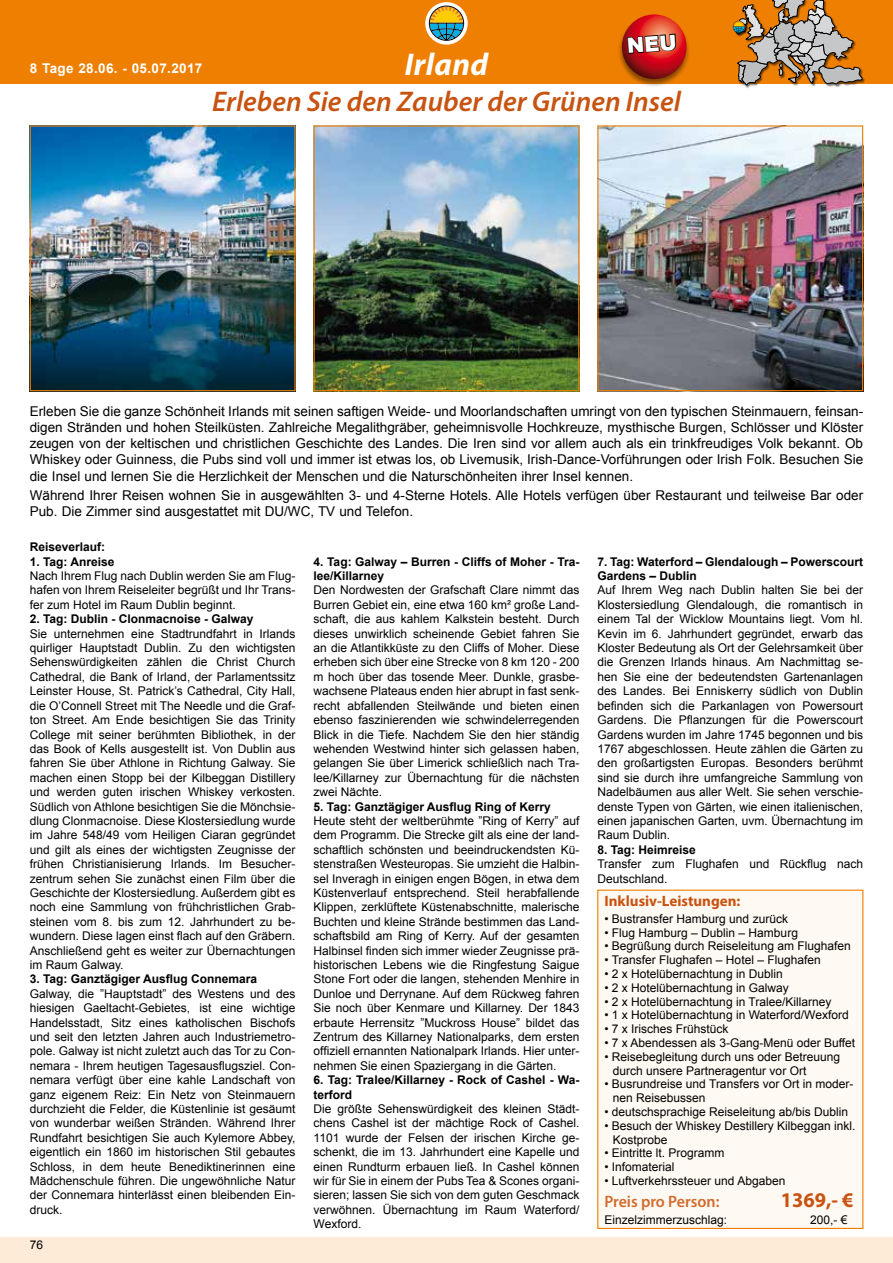
<style>
.page{position:relative;width:893px;height:1263px;background:#fff}
.page>*{position:absolute;margin:0;border:0;box-sizing:border-box;transform-origin:0 0}
.t1{font:italic 700 31.5px "Myriad Pro";letter-spacing:.01em;color:#fff}
.t2{font:italic 600 28.5px "Myriad Pro";color:#c85310}
.t3{font:700 21px "Myriad Pro";color:#c85310}
.t4{font:600 16.5px "Myriad Pro";color:#d06c2d}
.t5{font:700 15px "Myriad Pro";color:#c85310}
.t6{font:13.5px/16.2px "Arial";color:#000;text-align:justify}
.t7{font:700 13.5px "Arial";letter-spacing:.025em;color:#fff}
.t8{font:12px/14.4px "Arial";color:#000;text-align:justify}
.t9{font:700 12px/14.4px "Arial";color:#000}
</style>
<div class="page">
<div style="left:0;top:1237px;width:893px;height:26px;background:#feebd7"></div>
<div style="left:0;top:0;width:893px;height:84px;background:#ee7f00"></div>
<div style="left:736px;top:0;width:130px;height:88px;background:#000;opacity:.5"></div>
<div style="left:617px;top:14px;width:74px;height:74px;background:#000;opacity:.45"></div>
<svg style="left:622px;top:14px;width:64px;height:65px"></svg>
<svg style="left:733px;top:0;width:130px;height:86px"></svg>
<div style="left:597px;top:889px;width:267px;height:340px;background:#fff9f3"></div>
<img style="left:32px;top:127px;width:262px;height:262px">
<div style="left:30px;top:125px;width:266px;height:266px;border:1px solid #ee7f00"></div>
<img style="left:316px;top:127px;width:261px;height:262px">
<div style="left:314px;top:125px;width:265px;height:266px;border:1px solid #ee7f00"></div>
<img style="left:599px;top:127px;width:262px;height:262px">
<div style="left:597px;top:125px;width:266px;height:266px;border:1px solid #ee7f00"></div>
<svg style="left:425px;top:2px;width:43px;height:43px"></svg>
<svg style="left:429px;top:6px;width:35px;height:35px"></svg>
<svg style="left:626px;top:33px;width:51px;height:51px;background:#a02818"></svg>
<p class="t7" style="left:30px;top:59px;width:174px">8 Tage 28.06. - 05.07.2017</p>
<h1 class="t1" style="left:405px;top:44px;width:85px">Irland</h1>
<h2 class="t2" style="left:212px;top:83px;width:470px">Erleben Sie den Zauber der Grünen Insel</h2>
<p class="t6" style="left:30px;top:403px;width:835px">Erleben Sie die ganze Schönheit Irlands mit seinen saftigen Weide- und Moorlandschaften umringt von den typischen Steinmauern, feinsan&shy;digen Stränden und hohen Steilküsten. Zahlreiche Megalithgräber, geheimnisvolle Hochkreuze, mysthische Burgen, Schlösser und Klöster zeugen von der keltischen und christlichen Geschichte des Landes. Die Iren sind vor allem auch als ein trinkfreudiges Volk bekannt. Ob Whiskey oder Guinness, die Pubs sind voll und immer ist etwas los, ob Livemusik, Irish-Dance-Vorführungen oder Irish Folk. Besuchen Sie die Insel und lernen Sie die Herzlichkeit der Menschen und die Naturschönheiten ihrer Insel kennen.</p>
<p class="t6" style="left:30px;top:487px;width:835px">Während Ihrer Reisen wohnen Sie in ausgewählten 3- und 4-Sterne Hotels. Alle Hotels verfügen über Restaurant und teilweise Bar oder<br>Pub. Die Zimmer sind ausgestattet mit DU/WC, TV und Telefon.</p>
<p class="t9" style="left:30px;top:540px;width:77px">Reiseverlauf:</p>
<p class="t9" style="left:30px;top:555px;width:86px">1. Tag: Anreise</p>
<p class="t8" style="left:30px;top:569px;width:267px">Nach Ihrem Flug nach Dublin werden Sie am Flug&shy;hafen von Ihrem Reiseleiter begrüßt und Ihr Trans&shy;fer zum Hotel im Raum Dublin beginnt.</p>
<p class="t9" style="left:30px;top:612px;width:225px">2. Tag: Dublin - Clonmacnoise - Galway</p>
<p class="t8" style="left:30px;top:626px;width:267px">Sie unternehmen eine Stadtrundfahrt in Irlands quirliger Hauptstadt Dublin. Zu den wichtigsten Sehenswürdigkeiten zählen die Christ Church Cathedral, die Bank of Irland, der Parlamentssitz Leinster House, St. Patrick’s Cathedral, City Hall, die O’Connell Street mit The Needle und die Graf&shy;ton Street. Am Ende besichtigen Sie das Trinity College mit seiner berühmten Bibliothek, in der das Book of Kells ausgestellt ist. Von Dublin aus fahren Sie über Athlone in Richtung Galway. Sie machen einen Stopp bei der Kilbeggan Distillery und werden guten irischen Whiskey verkosten.<br>Südlich von Athlone besichtigen Sie die Mönchsie&shy;dlung Clonmacnoise. Diese Klostersiedlung wurde im Jahre 548/49 vom Heiligen Ciaran gegründet und gilt als eines der wichtigsten Zeugnisse der frühen Christianisierung Irlands. Im Besucher&shy;zentrum sehen Sie zunächst einen Film über die Geschichte der Klostersiedlung. Außerdem gibt es noch eine Sammlung von frühchristlichen Grab&shy;steinen vom 8. bis zum 12. Jahrhundert zu be&shy;wundern. Diese lagen einst flach auf den Gräbern.<br>Anschließend geht es weiter zur Übernachtungen im Raum Galway.</p>
<p class="t9" style="left:30px;top:972px;width:229px">3. Tag: Ganztägiger Ausflug Connemara</p>
<p class="t8" style="left:30px;top:986px;width:267px">Galway, die ”Hauptstadt” des Westens und des hiesigen Gaeltacht-Gebietes, ist eine wichtige Handelsstadt, Sitz eines katholischen Bischofs und seit den letzten Jahren auch Industriemetro&shy;pole. Galway ist nicht zuletzt auch das Tor zu Con&shy;nemara - Ihrem heutigen Tagesausflugsziel. Con&shy;nemara verfügt über eine kahle Landschaft von ganz eigenem Reiz: Ein Netz von Steinmauern durchzieht die Felder, die Küstenlinie ist gesäumt von wunderbar weißen Stränden. Während Ihrer Rundfahrt besichtigen Sie auch Kylemore Abbey, eigentlich ein 1860 im historischen Stil gebautes Schloss, in dem heute Benediktinerinnen eine Mädchenschule führen. Die ungewöhnliche Natur der Connemara hinterlässt einen bleibenden Ein&shy;druck.</p>
<p class="t8" style="left:30px;top:1237px;width:15px">76</p>
<p class="t9" style="left:314px;top:555px;width:267px">4. Tag: Galway – Burren - Cliffs of Moher - Tra&shy;lee/Killarney</p>
<p class="t8" style="left:314px;top:583px;width:267px">Den Nordwesten der Grafschaft Clare nimmt das Burren Gebiet ein, eine etwa 160 km² große Land&shy;schaft, die aus kahlem Kalkstein besteht. Durch dieses unwirklich scheinende Gebiet fahren Sie an die Atlantikküste zu den Cliffs of Moher. Diese erheben sich über eine Strecke von 8 km 120 - 200 m hoch über das tosende Meer. Dunkle, grasbe&shy;wachsene Plateaus enden hier abrupt in fast senk&shy;recht abfallenden Steilwände und bieten einen ebenso faszinierenden wie schwindelerregenden Blick in die Tiefe. Nachdem Sie den hier ständig wehenden Westwind hinter sich gelassen haben, gelangen Sie über Limerick schließlich nach Tra&shy;lee/Killarney zur Übernachtung für die nächsten zwei Nächte.</p>
<p class="t9" style="left:314px;top:799px;width:239px">5. Tag: Ganztägiger Ausflug Ring of Kerry</p>
<p class="t8" style="left:314px;top:814px;width:267px">Heute steht der weltberühmte ”Ring of Kerry” auf dem Programm. Die Strecke gilt als eine der land&shy;schaftlich schönsten und beeindruckendsten Kü&shy;stenstraßen Westeuropas. Sie umzieht die Halbin&shy;sel Inveragh in einigen engen Bögen, in etwa dem Küstenverlauf entsprechend. Steil herabfallende Klippen, zerklüftete Küstenabschnitte, malerische Buchten und kleine Strände bestimmen das Land&shy;schaftsbild am Ring of Kerry. Auf der gesamten Halbinsel finden sich immer wieder Zeugnisse prä&shy;historischen Lebens wie die Ringfestung Saigue Stone Fort oder die langen, stehenden Menhire in Dunloe und Derrynane. Auf dem Rückweg fahren Sie noch über Kenmare und Killarney. Der 1843 erbaute Herrensitz ”Muckross House” bildet das Zentrum des Killarney Nationalparks, dem ersten offiziell ernannten Nationalpark Irlands. Hier unter&shy;nehmen Sie einen Spaziergang in die Gärten.</p>
<p class="t9" style="left:314px;top:1073px;width:267px">6. Tag: Tralee/Killarney - Rock of Cashel - Wa&shy;terford</p>
<p class="t8" style="left:314px;top:1102px;width:267px">Die größte Sehenswürdigkeit des kleinen Städt&shy;chens Cashel ist der mächtige Rock of Cashel.<br>1101 wurde der Felsen der irischen Kirche ge&shy;schenkt, die im 13. Jahrhundert eine Kapelle und einen Rundturm erbauen ließ. In Cashel können wir für Sie in einem der Pubs Tea &amp; Scones organi&shy;sieren; lassen Sie sich von dem guten Geschmack verwöhnen. Übernachtung im Raum Waterford/ Wexford.</p>
<p class="t9" style="left:597px;top:555px;width:267px">7. Tag: Waterford – Glendalough – Powerscourt<br>Gardens – Dublin</p>
<p class="t8" style="left:597px;top:583px;width:267px">Auf Ihrem Weg nach Dublin halten Sie bei der Klostersiedlung Glendalough, die romantisch in einem Tal der Wicklow Mountains liegt. Vom hl.<br>Kevin im 6. Jahrhundert gegründet, erwarb das Kloster Bedeutung als Ort der Gelehrsamkeit über die Grenzen Irlands hinaus. Am Nachmittag se&shy;hen Sie eine der bedeutendsten Gartenanlagen des Landes. Bei Enniskerry südlich von Dublin befinden sich die Parkanlagen von Powersourt Gardens. Die Pflanzungen für die Powerscourt Gardens wurden im Jahre 1745 begonnen und bis 1767 abgeschlossen. Heute zählen die Gärten zu den großartigsten Europas. Besonders berühmt sind sie durch ihre umfangreiche Sammlung von Nadelbäumen aus aller Welt. Sie sehen verschie&shy;denste Typen von Gärten, wie einen italienischen, einen japanischen Garten, uvm. Übernachtung im Raum Dublin.</p>
<p class="t9" style="left:597px;top:843px;width:100px">8. Tag: Heimreise</p>
<p class="t8" style="left:597px;top:857px;width:267px">Transfer zum Flughafen und Rückflug nach<br>Deutschland.</p>
<p class="t5" style="left:604px;top:891px;width:138px">Inklusiv-Leistungen:</p>
<p class="t8" style="left:604px;top:911px;width:185px">• Bustransfer Hamburg und zurück</p>
<p class="t8" style="left:604px;top:925px;width:195px">• Flug Hamburg – Dublin – Hamburg</p>
<p class="t8" style="left:604px;top:939px;width:248px">• Begrüßung durch Reiseleitung am Flughafen</p>
<p class="t8" style="left:604px;top:953px;width:218px">• Transfer Flughafen – Hotel – Flughafen</p>
<p class="t8" style="left:604px;top:967px;width:180px">• 2 x Hotelübernachtung in Dublin</p>
<p class="t8" style="left:604px;top:980px;width:186px">• 2 x Hotelübernachtung in Galway</p>
<p class="t8" style="left:604px;top:994px;width:228px">• 2 x Hotelübernachtung in Tralee/Killarney</p>
<p class="t8" style="left:604px;top:1008px;width:246px">• 1 x Hotelübernachtung in Waterford/Wexford</p>
<p class="t8" style="left:604px;top:1022px;width:126px">• 7 x Irisches Frühstück</p>
<p class="t8" style="left:604px;top:1036px;width:252px">• 7 x Abendessen als 3-Gang-Menü oder Buffet</p>
<p class="t8" style="left:613px;top:1050px;width:229px;line-height:13.8px;text-indent:-9px">• Reisebegleitung durch uns oder Betreuung durch unsere Partneragentur vor Ort</p>
<p class="t8" style="left:613px;top:1077px;width:242px;line-height:13.8px;text-indent:-9px">• Busrundreise und Transfers vor Ort in moder&shy;nen Reisebussen</p>
<p class="t8" style="left:604px;top:1105px;width:245px">• deutschsprachige Reiseleitung ab/bis Dublin</p>
<p class="t8" style="left:613px;top:1119px;width:244px;line-height:13.8px;text-indent:-9px">• Besuch der Whiskey Destillery Kilbeggan inkl.<br>Kostprobe</p>
<p class="t8" style="left:604px;top:1146px;width:122px">• Eintritte lt. Programm</p>
<p class="t8" style="left:604px;top:1160px;width:72px">• Infomaterial</p>
<p class="t8" style="left:604px;top:1174px;width:182px">• Luftverkehrssteuer und Abgaben</p>
<h3 class="t4" style="left:604px;top:1191px;width:117px">Preis pro Person:</h3>
<h3 class="t3" style="left:781px;top:1187px;width:74px">1369,- €</h3>
<p class="t8" style="left:604px;top:1213px;width:124px">Einzelzimmerzuschlag:</p>
<p class="t8" style="left:810px;top:1213px;width:39px">200,- €</p>
</div>
